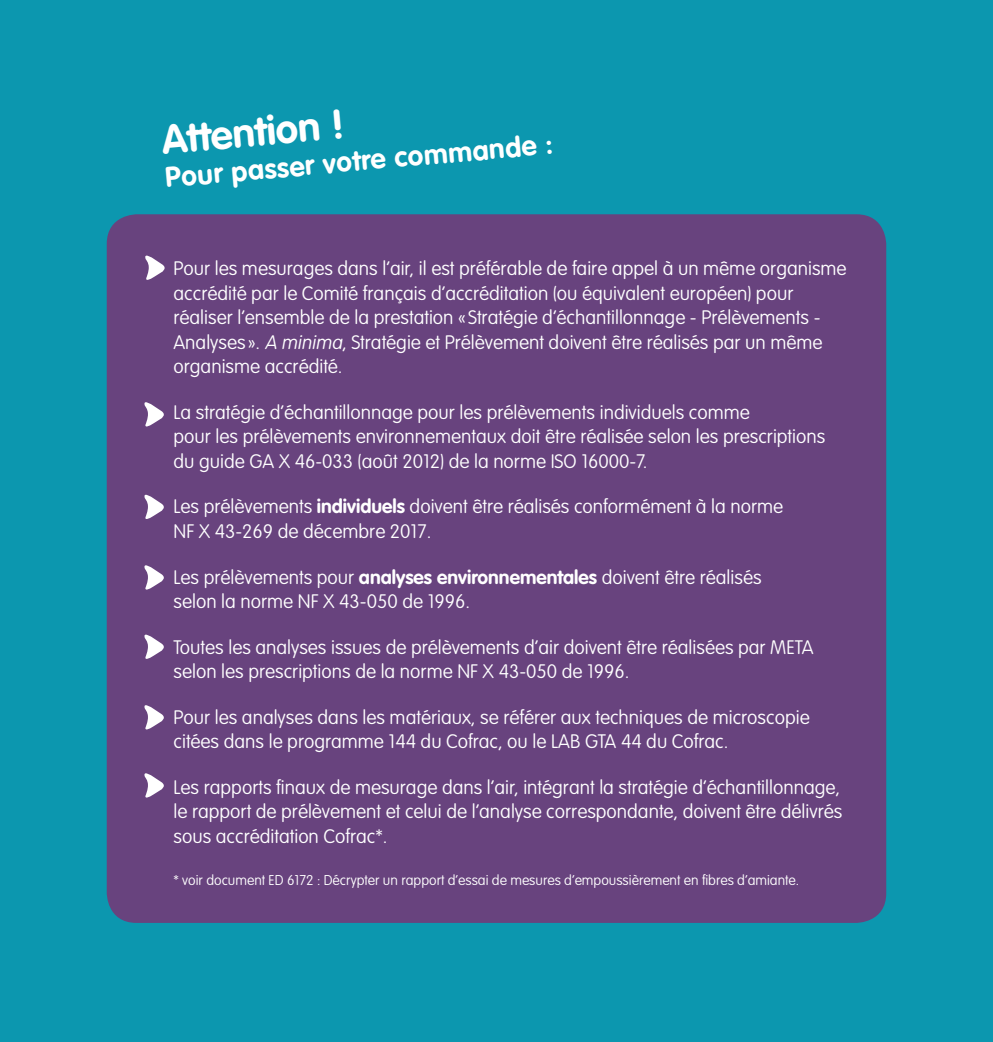
<style>
.page{position:relative;width:993px;height:1042px;background:#fff}
.page>*{position:absolute;margin:0;border:0;box-sizing:border-box;transform-origin:0 0}
.t1{font:700 40.25px "VAG Rounded Std";color:#fff}
.t2{font:700 28px "VAG Rounded Std";color:#fff}
.t3{font:100 19.25px/24.5px "VAG Rounded Std";color:#fff}
.t4{font:100 14px "VAG Rounded Std";color:#fff}
.s1{font-style:italic}
.s2{font-weight:700}
</style>
<div class="page">
<div style="left:0;top:0;width:992px;height:1042px;background:#0c97af"></div>
<div style="left:107px;top:214px;width:778px;height:709px;background:#68437e;border-radius:30px"></div>
<svg style="left:145px;top:255px;width:20px;height:25px"></svg>
<svg style="left:144px;top:402px;width:20px;height:25px"></svg>
<svg style="left:144px;top:494px;width:20px;height:25px"></svg>
<svg style="left:144px;top:565px;width:20px;height:25px"></svg>
<svg style="left:144px;top:634px;width:20px;height:25px"></svg>
<svg style="left:144px;top:705px;width:20px;height:25px"></svg>
<svg style="left:144px;top:773px;width:20px;height:25px"></svg>
<h1 class="t1" style="left:160px;top:116px;width:185px;rotate:-5deg">Attention !</h1>
<h2 class="t2" style="left:164px;top:161px;width:390px;rotate:-5deg">Pour passer votre commande :</h2>
<p class="t3" style="left:173px;top:257px;width:674px">Pour les mesurages dans l’air, il est préférable de faire appel à un même organisme accrédité par le Comité français d’accréditation (ou équivalent européen) pour réaliser l’ensemble de la prestation « Stratégie d’échantillonnage - Prélèvements - Analyses ». <span class="s1">A minima</span>, Stratégie et Prélèvement doivent être réalisés par un même organisme accrédité.</p>
<p class="t3" style="left:173px;top:400px;width:653px">La stratégie d’échantillonnage pour les prélèvements individuels comme<br>pour les prélèvements environnementaux doit être réalisée selon les prescriptions du guide GA X 46-033 (août 2012) de la norme ISO 16000-7.</p>
<p class="t3" style="left:173px;top:495px;width:611px">Les prélèvements <span class="s2">individuels</span> doivent être réalisés conformément à la norme<br>NF X 43-269 de décembre 2017.</p>
<p class="t3" style="left:173px;top:565px;width:589px">Les prélèvements pour <span class="s2">analyses environnementales</span> doivent être réalisés selon la norme NF X 43-050 de 1996.</p>
<p class="t3" style="left:173px;top:635px;width:641px">Toutes les analyses issues de prélèvements d’air doivent être réalisées par META selon les prescriptions de la norme NF X 43-050 de 1996.</p>
<p class="t3" style="left:173px;top:705px;width:637px">Pour les analyses dans les matériaux, se référer aux techniques de microscopie citées dans le programme 144 du Cofrac, ou le LAB GTA 44 du Cofrac.</p>
<p class="t3" style="left:173px;top:775px;width:670px;text-align:justify">Les rapports finaux de mesurage dans l’air, intégrant la stratégie d’échantillonnage, le rapport de prélèvement et celui de l’analyse correspondante, doivent être délivrés sous accréditation Cofrac*.</p>
<p class="t4" style="left:173px;top:872px;width:627px">* voir document ED 6172 : Décrypter un rapport d’essai de mesures d’empoussièrement en fibres d’amiante.</p>
</div>
